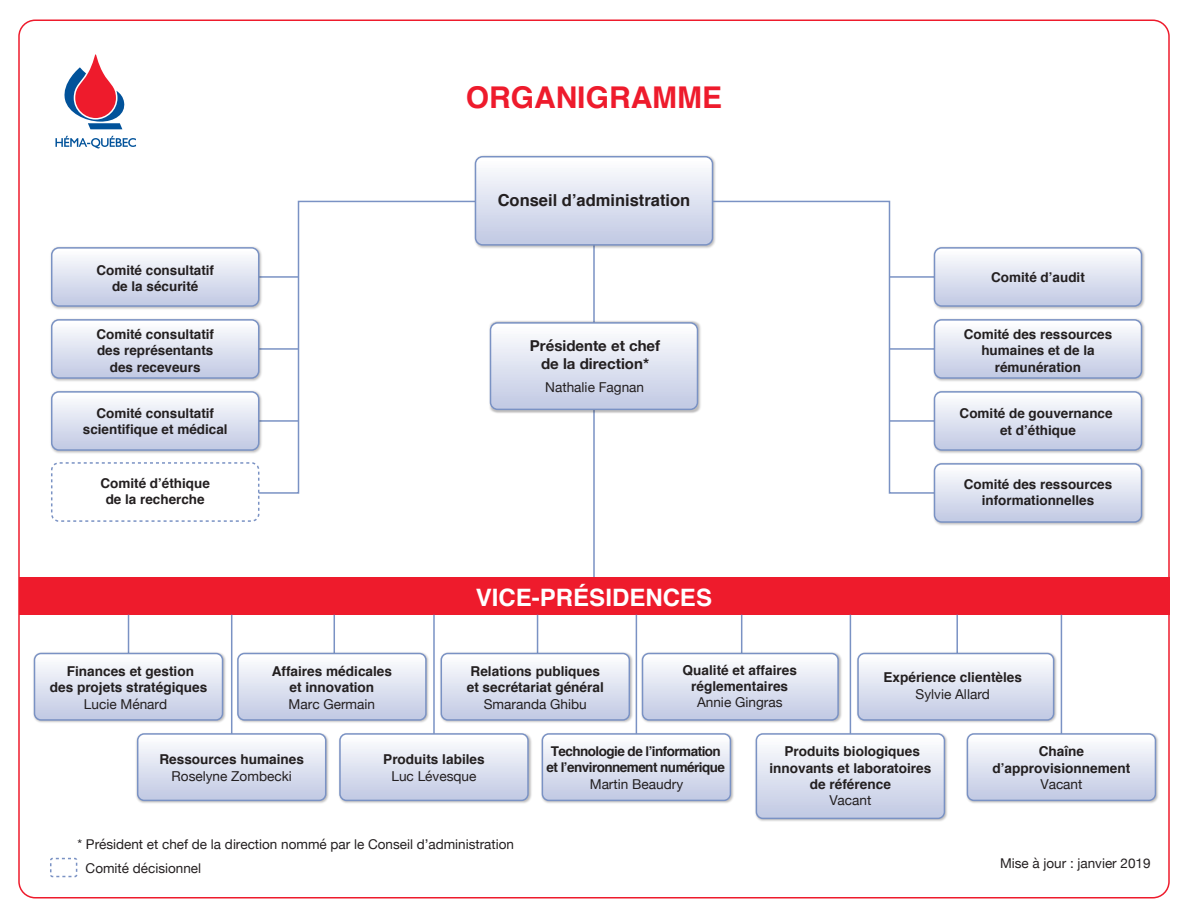
<style>
.page{position:relative;width:1188px;height:918px;background:#fff}
.page>*{position:absolute;margin:0;border:0;box-sizing:border-box;transform-origin:0 0}
.t1{font:700 30px "Helvetica";color:#ee1b2c}
.t2{font:700 24px "Helvetica";color:#fff}
.t3{font:700 16.5px "Helvetica";color:#231f20}
.t4{font:700 15px/18px "Helvetica Neue";color:#231f20;text-align:center}
.t5{font:700 13.65px/16.4px "Helvetica";color:#231f20;text-align:center}
.t6{font:13.65px "Helvetica Neue";color:#231f20}
.t7{font:700 13.5px/16.5px "Helvetica";color:#231f20;text-align:center}
.t8{font:13.5px/23.9px "Helvetica Neue";color:#231f20}
.t9{font:700 13.5px/16.2px "Helvetica";letter-spacing:-.04em;color:#231f20;text-align:center}
</style>
<div class="page">
<svg style="left:258px;top:200px;width:214px;height:294px"></svg>
<hr style="left:593px;top:236px;width:2px;height:358px;background:#7a92c4">
<img style="left:472px;top:155px;width:244px;height:95px">
<svg style="left:475px;top:157px;width:238px;height:88px"></svg>
<div style="left:475px;top:156px;width:238px;height:90px;border:2px solid #7a92c4;border-radius:7px"></div>
<svg style="left:55px;top:54px;width:81px;height:95px"></svg>
<div style="left:19px;top:577px;width:1150px;height:38px;background:#ee1b2c"></div>
<svg style="left:711px;top:200px;width:220px;height:294px"></svg>
<img style="left:931px;top:247px;width:214px;height:62px">
<svg style="left:935px;top:248px;width:207px;height:58px"></svg>
<div style="left:934px;top:247px;width:208px;height:60px;border:2px solid #7a92c4;border-radius:7px"></div>
<img style="left:931px;top:319px;width:214px;height:62px">
<svg style="left:935px;top:320px;width:207px;height:58px"></svg>
<div style="left:934px;top:319px;width:208px;height:60px;border:2px solid #7a92c4;border-radius:7px"></div>
<img style="left:931px;top:391px;width:214px;height:62px">
<svg style="left:935px;top:392px;width:207px;height:58px"></svg>
<div style="left:934px;top:391px;width:208px;height:60px;border:2px solid #7a92c4;border-radius:7px"></div>
<img style="left:931px;top:463px;width:214px;height:62px">
<svg style="left:935px;top:464px;width:207px;height:58px"></svg>
<div style="left:934px;top:463px;width:208px;height:60px;border:2px solid #7a92c4;border-radius:7px"></div>
<img style="left:50px;top:317px;width:214px;height:66px">
<svg style="left:52px;top:320px;width:207px;height:58px"></svg>
<div style="left:51px;top:319px;width:208px;height:60px;border:2px solid #7a92c4;border-radius:7px"></div>
<img style="left:50px;top:389px;width:214px;height:66px">
<svg style="left:52px;top:392px;width:207px;height:58px"></svg>
<div style="left:51px;top:391px;width:208px;height:60px;border:2px solid #7a92c4;border-radius:7px"></div>
<div style="left:51px;top:462px;width:208px;height:60px;border:2px dashed #7a92c4;border-radius:7px"></div>
<hr style="left:128px;top:615px;width:1px;height:39px;background:#7a92c4">
<hr style="left:334px;top:615px;width:1px;height:39px;background:#7a92c4">
<hr style="left:433px;top:615px;width:2px;height:119px;background:#7a92c4">
<hr style="left:537px;top:615px;width:1px;height:39px;background:#7a92c4">
<hr style="left:741px;top:615px;width:1px;height:39px;background:#7a92c4">
<img style="left:33px;top:650px;width:193px;height:73px">
<svg style="left:35px;top:654px;width:188px;height:66px"></svg>
<div style="left:34px;top:653px;width:189px;height:68px;border:2px solid #7a92c4;border-radius:7px"></div>
<hr style="left:231px;top:615px;width:1px;height:119px;background:#7a92c4">
<img style="left:136px;top:731px;width:193px;height:72px">
<svg style="left:138px;top:734px;width:188px;height:66px"></svg>
<div style="left:137px;top:733px;width:189px;height:68px;border:2px solid #7a92c4;border-radius:7px"></div>
<img style="left:240px;top:650px;width:189px;height:73px">
<svg style="left:240px;top:654px;width:186px;height:66px"></svg>
<div style="left:237px;top:653px;width:190px;height:68px;border:2px solid #7a92c4;border-radius:7px"></div>
<img style="left:339px;top:731px;width:193px;height:72px">
<svg style="left:340px;top:734px;width:188px;height:66px"></svg>
<div style="left:339px;top:733px;width:190px;height:68px;border:2px solid #7a92c4;border-radius:7px"></div>
<img style="left:440px;top:650px;width:193px;height:73px">
<svg style="left:441px;top:654px;width:188px;height:66px"></svg>
<div style="left:441px;top:653px;width:189px;height:68px;border:2px solid #7a92c4;border-radius:7px"></div>
<img style="left:641px;top:650px;width:201px;height:73px">
<svg style="left:643px;top:654px;width:195px;height:66px"></svg>
<div style="left:642px;top:653px;width:197px;height:68px;border:2px solid #7a92c4;border-radius:7px"></div>
<hr style="left:956px;top:615px;width:2px;height:39px;background:#7a92c4">
<img style="left:860px;top:650px;width:197px;height:73px">
<svg style="left:860px;top:654px;width:194px;height:66px"></svg>
<div style="left:857px;top:653px;width:197px;height:68px;border:2px solid #7a92c4;border-radius:7px"></div>
<hr style="left:636px;top:615px;width:1px;height:119px;background:#7a92c4">
<img style="left:541px;top:731px;width:193px;height:72px">
<svg style="left:542px;top:734px;width:188px;height:66px"></svg>
<div style="left:542px;top:733px;width:189px;height:68px;border:2px solid #7a92c4;border-radius:7px"></div>
<hr style="left:850px;top:615px;width:1px;height:119px;background:#7a92c4">
<img style="left:755px;top:731px;width:192px;height:90px">
<svg style="left:756px;top:734px;width:188px;height:84px"></svg>
<div style="left:756px;top:733px;width:189px;height:86px;border:2px solid #7a92c4;border-radius:7px"></div>
<hr style="left:1061px;top:615px;width:1px;height:119px;background:#7a92c4">
<img style="left:966px;top:731px;width:192px;height:72px">
<svg style="left:967px;top:734px;width:188px;height:66px"></svg>
<div style="left:967px;top:733px;width:189px;height:68px;border:2px solid #7a92c4;border-radius:7px"></div>
<div style="left:50px;top:858px;width:27px;height:19px;border:2px dashed #7a92c4;border-radius:2px"></div>
<hr style="left:247px;top:276px;width:51px;height:2px;background:#7a92c4">
<img style="left:50px;top:245px;width:214px;height:66px">
<svg style="left:52px;top:248px;width:207px;height:58px"></svg>
<div style="left:51px;top:247px;width:208px;height:60px;border:2px solid #7a92c4;border-radius:7px"></div>
<img style="left:489px;top:320px;width:212px;height:95px">
<svg style="left:490px;top:323px;width:208px;height:86px"></svg>
<div style="left:490px;top:322px;width:208px;height:88px;border:2px solid #7a92c4;border-radius:7px"></div>
<h1 class="t1" style="left:466px;top:73px;width:258px">ORGANIGRAMME</h1>
<p class="t7" style="left:96px;top:262px;width:119px">Comité consultatif de la sécurité</p>
<p class="t7" style="left:96px;top:326px;width:119px">Comité consultatif des représentants des receveurs</p>
<p class="t7" style="left:83px;top:406px;width:146px">Comité consultatif scientifique et médical</p>
<p class="t7" style="left:100px;top:475px;width:111px">Comité d’éthique de la recherche</p>
<p class="t5" style="left:50px;top:663px;width:159px">Finances et gestion<br>des projets stratégiques</p>
<p class="t6" style="left:84px;top:694px;width:85px">Lucie Ménard</p>
<p class="t5" style="left:272px;top:663px;width:122px">Affaires médicales et innovation</p>
<p class="t6" style="left:289px;top:694px;width:88px">Marc Germain</p>
<p class="t3" style="left:498px;top:187px;width:194px">Conseil d’administration</p>
<p class="t4" style="left:530px;top:337px;width:132px">Présidente et chef de la direction*</p>
<p class="t6" style="left:545px;top:377px;width:100px">Nathalie Fagnan</p>
<h2 class="t2" style="left:476px;top:578px;width:238px">VICE-PRÉSIDENCES</h2>
<p class="t5" style="left:467px;top:663px;width:139px;text-align:left">Relations publiques et secrétariat général</p>
<p class="t6" style="left:484px;top:694px;width:104px">Smaranda Ghibu</p>
<p class="t5" style="left:683px;top:662px;width:116px">Qualité et affaires réglementaires</p>
<p class="t6" style="left:697px;top:693px;width:87px">Annie Gingras</p>
<p class="t7" style="left:991px;top:269px;width:95px">Comité d’audit</p>
<p class="t7" style="left:964px;top:326px;width:150px">Comité des ressources humaines et de la rémunération</p>
<p class="t7" style="left:960px;top:405px;width:155px">Comité de gouvernance et d’éthique</p>
<p class="t7" style="left:964px;top:476px;width:150px">Comité des ressources informationnelles</p>
<p class="t5" style="left:883px;top:669px;width:140px">Expérience clientèles</p>
<p class="t6" style="left:916px;top:684px;width:76px">Sylvie Allard</p>
<p class="t5" style="left:159px;top:752px;width:146px">Ressources humaines</p>
<p class="t6" style="left:172px;top:766px;width:122px">Roselyne Zombecki</p>
<p class="t5" style="left:383px;top:752px;width:103px">Produits labiles</p>
<p class="t6" style="left:391px;top:766px;width:87px">Luc Lévesque</p>
<p class="t8" style="left:86px;top:833px;width:430px;text-indent:-8px">* Président et chef de la direction nommé par le Conseil d’administration<br>Comité décisionnel</p>
<p class="t9" style="left:547px;top:744px;width:180px">Technologie de l’information et l’environnement numérique</p>
<p class="t6" style="left:590px;top:774px;width:95px">Martin Beaudry</p>
<p class="t5" style="left:769px;top:743px;width:164px">Produits biologiques innovants et laboratoires de référence</p>
<p class="t6" style="left:829px;top:791px;width:44px">Vacant</p>
<p class="t5" style="left:993px;top:743px;width:139px">Chaîne d’approvisionnement</p>
<p class="t6" style="left:1040px;top:774px;width:44px">Vacant</p>
<p class="t8" style="left:1000px;top:852px;width:152px">Mise à jour : janvier 2019</p>
</div>
